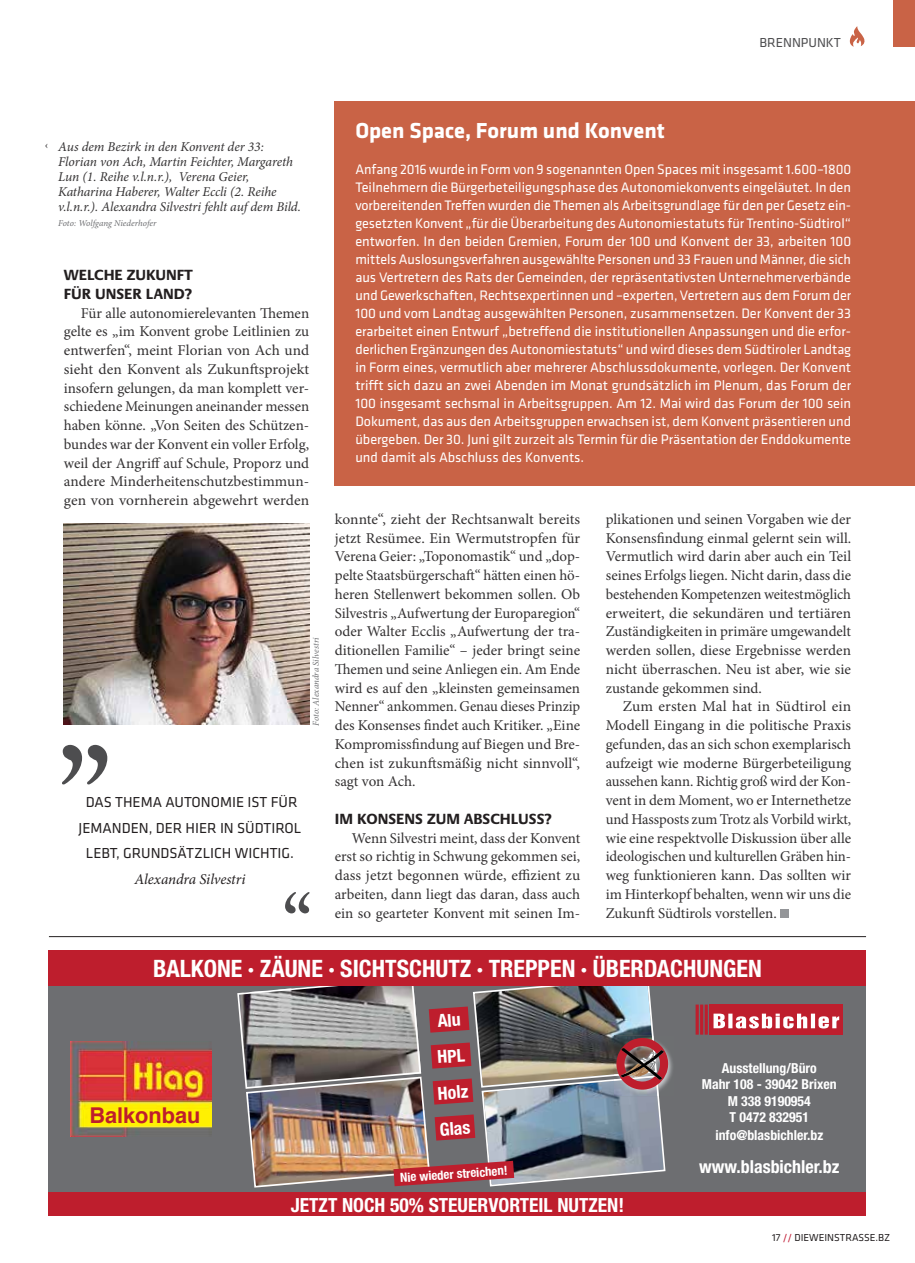
<style>
.page{position:relative;width:915px;height:1263px;background:#fff}
.page>*{position:absolute;margin:0;border:0;box-sizing:border-box;transform-origin:0 0}
.t1{font:700 condensed 24px "Helvetica Neue";color:#fff}
.t2{font:700 22.5px "Klavika";color:#fff}
.t3{font:700 21.75px "Helvetica";color:#be1e2d}
.t4{font:700 condensed 19.5px "Helvetica Neue";color:#fff}
.t5{font:700 condensed 17.85px/36px "Helvetica Neue";color:#fff;text-align:center}
.t6{font:15px/18.8px "Minion Pro";color:#333132;text-align:justify}
.t7{font:15px/25.5px "Klavika";color:#231f20}
.t8{font:700 15px/18.8px "Praxis Com";color:#231f20}
.t9{font:italic 15px "Minion Pro";letter-spacing:-.01em;color:#231f20}
.t10{font:14.25px/18px "Klavika";color:#fff;text-align:justify}
.t11{font:700 condensed 13.8px/16.8px "Helvetica Neue";color:#fff;text-align:center}
.t12{font:italic 13.5px/15px "Minion Pro";letter-spacing:-.01em;color:#333132}
.t13{font:13.5px "Klavika";color:#4d4d4f}
.t14{font:700 condensed 12.75px "Helvetica Neue";color:#fff}
.t15{font:10.5px "Klavika";color:#231f20}
.t16{font:italic 9px "Minion Pro";color:#6d6e71}
.s1{font-style:normal;font-size:12px}
.s2{color:#c11a33}
</style>
<div class="page">
<div style="left:334px;top:102px;width:580px;height:384px;background:#c96346"></div>
<div style="left:780px;top:909px;width:8px;height:9px;background:#939598"></div>
<div style="left:49px;top:950px;width:816px;height:266px;background:#6d6e71"></div>
<div style="left:49px;top:1193px;width:816px;height:23px;background:#be1e2d"></div>
<hr style="left:695px;top:1004px;width:3px;height:31px;background:#be1e2d">
<svg style="left:700px;top:1004px;width:3px;height:31px"></svg>
<hr style="left:704px;top:1004px;width:3px;height:31px;background:#be1e2d">
<div style="left:709px;top:1004px;width:133px;height:30px;background:#be1e2d"></div>
<svg style="left:713px;top:1014px;width:125px;height:14px"></svg>
<img style="left:70px;top:1042px;width:142px;height:94px">
<div style="left:49px;top:950px;width:816px;height:35px;background:#be1e2d"></div>
<img style="left:668px;top:1052px;width:5px;height:29px">
<img style="left:236px;top:985px;width:432px;height:203px">
<hr style="left:49px;top:936px;width:816px;height:1px;background:#231f20">
<img style="left:64px;top:524px;width:245px;height:200px">
<svg style="left:62px;top:745px;width:45px;height:39px"></svg>
<svg style="left:285px;top:892px;width:24px;height:21px"></svg>
<div style="left:893px;top:0;width:21px;height:47px;background:#c96346"></div>
<svg style="left:849px;top:26px;width:16px;height:21px"></svg>
<p class="t13" style="left:759px;top:35px;width:83px">Brennpunkt</p>
<p class="t12" style="left:58px;top:139px;width:244px;text-indent:-13px"><span class="s1">‹</span> Aus dem Bezirk in den Konvent der 33:<br>Florian von Ach, Martin Feichter, Margareth Lun (1. Reihe v.l.n.r.), Verena Geier, Katharina Haberer, Walter Eccli (2. Reihe v.l.n.r.). Alexandra Silvestri fehlt auf dem Bild.</p>
<p class="t16" style="left:58px;top:217px;width:100px">Foto: Wolfgang Niederhofer</p>
<p class="t8" style="left:64px;top:266px;width:131px">WELCHE ZUKUNFT<br>FÜR UNSER LAND?</p>
<p class="t6" style="left:64px;top:303px;width:247px;text-indent:17px">Für alle autonomierelevanten Themen gelte es „im Konvent grobe Leitlinien zu entwerfen“, meint Florian von Ach und sieht den Konvent als Zukunftsprojekt insofern gelungen, da man komplett ver&shy;schiedene Meinungen aneinander messen haben könne. „Von Seiten des Schützen&shy;bundes war der Konvent ein voller Erfolg, weil der Angriff auf Schule, Proporz und andere Minderheitenschutzbestimmun&shy;gen von vornherein abgewehrt werden</p>
<p class="t16" style="left:310px;top:726px;width:90px;rotate:-90deg">Foto: Alexandra Silvestri</p>
<p class="t7" style="left:86px;top:790px;width:58px">Das Thema</p>
<p class="t7" style="left:165px;top:790px;width:134px">Autonomie ist für</p>
<p class="t7" style="left:78px;top:815px;width:10px">jema</p>
<p class="t7" style="left:86px;top:815px;width:217px;text-indent:26px">nden, der hier in Südtirol lebt, gru ndsätzlich wichtig.</p>
<p class="t9" style="left:134px;top:869px;width:112px">Alexandra Silvestri</p>
<h2 class="t2" style="left:355px;top:118px;width:311px">Open Space, Forum und Konvent</h2>
<p class="t10" style="left:355px;top:161px;width:497px">Anfang 2016 wurde in Form von 9 sogenannten Open Spaces mit insgesamt 1.600–1800<br>Teilnehmern die Bürgerbeteiligungsphase des Autonomiekonvents eingeläutet. I n den vorbereitenden Treffen wurden die Themen als Arbeitsgrundlage für den per Gesetz ein&shy;gesetzten Konvent „für die Ü berarbeitung des Autonomiestatuts für Trentino-Südtirol“ entworfen. I n den beiden Gremien, Forum der 100 und Konvent der 33, arbeiten 100 mittels Auslosungsverfahren ausgewählte Personen und 33 Frauen und Männer, die sich aus Vertretern des Rats der Gemeinden, der repräsentativsten Unternehmerverbände und Gewerkschaften, Rechtsexpertinnen und –experten, Vertretern aus dem Forum der 100 und vom Landtag ausgewählten Personen, zusammensetzen. Der Konvent der 33 erarbeitet einen Entwurf „betreffend die institutionellen Anpassungen und die erfor&shy;derlichen Ergänzungen des Autonomiestatuts“ und wird dieses dem Südtiroler Landtag in Form eines, vermutlich aber mehrerer Abschlussdokumente, vorlegen. Der Konvent trifft sich dazu an zwei Abenden im Monat grundsätzlich im Plenum, das Forum der 100 insgesamt sechsmal in Arbeitsgruppen. Am 12. Mai wird das Forum der 100 sein Dokument, das aus den Arbeitsgruppen erwachsen ist, dem Konvent präsentieren und übergeben. Der 30. Juni gilt zurzeit als Termin für die Präsentation der Enddokumente und damit als Abschluss des Konvents.</p>
<p class="t6" style="left:334px;top:510px;width:247px">konnte“, zieht der Rechtsanwalt bereits jetzt Resümee. Ein Wermutstropfen für Verena Geier: „Toponomastik“ und „dop&shy;pelte Staatsbürgerschaft“ hätten einen hö&shy;heren Stellenwert bekommen sollen. Ob Silvestris „Aufwertung der Europaregion“ oder Walter Ecclis „Aufwertung der tra&shy;ditionellen Familie“ – jeder bringt seine Themen und seine Anliegen ein. Am Ende wird es auf den „kleinsten gemeinsamen Nenner“ ankommen. Genau dieses Prinzip des Konsenses findet auch Kritiker. „Eine Kompromissfindung auf Biegen und Bre&shy;chen ist zukunftsmäßig nicht sinnvoll“, sagt von Ach.</p>
<p class="t8" style="left:334px;top:809px;width:219px">IM KONSENS ZUM ABSCHLUSS?</p>
<p class="t6" style="left:334px;top:828px;width:247px;text-indent:17px">Wenn Silvestri meint, dass der Konvent erst so richtig in Schwung gekommen sei, dass jetzt begonnen würde, effizient zu arbeiten, dann liegt das daran, dass auch ein so gearteter Konvent mit seinen Im-</p>
<p class="t6" style="left:605px;top:510px;width:247px">plikationen und seinen Vorgaben wie der Konsensfindung einmal gelernt sein will.<br>Vermutlich wird darin aber auch ein Teil seines Erfolgs liegen. Nicht darin, dass die bestehenden Kompetenzen weitestmöglich erweitert, die sekundären und tertiären Zuständigkeiten in primäre umgewandelt werden sollen, diese Ergebnisse werden nicht überraschen. Neu ist aber, wie sie zustande gekommen sind.</p>
<p class="t6" style="left:605px;top:697px;width:247px;text-indent:17px">Zum ersten Mal hat in Südtirol ein Modell Eingang in die politische Praxis gefunden, das an sich schon exemplarisch aufzeigt wie moderne Bürgerbeteiligung aussehen kann. Richtig groß wird der Kon&shy;vent in dem Moment, wo er Internethetze und Hassposts zum Trotz als Vorbild wirkt, wie eine respektvolle Diskussion über alle ideologischen und kulturellen Gräben hin&shy;weg funktionieren kann. Das sollten wir im Hinterkopf behalten, wenn wir uns die Zukunft Südtirols vorstellen.</p>
<h1 class="t1" style="left:153px;top:954px;width:610px">BALKONE · ZÄUNE · SICHTSCHUTZ · TREPPEN · ÜBERDACHUNGEN</h1>
<h3 class="t3" style="left:89px;top:1098px;width:112px">Balkonbau</h3>
<p class="t5" style="left:430px;top:1003px;width:33px;rotate:-4deg">Alu<br>HPL<br>Holz<br>Glas</p>
<p class="t14" style="left:399px;top:1170px;width:109px;rotate:-4deg">Nie wieder streichen!</p>
<h3 class="t4" style="left:291px;top:1193px;width:335px">JETZT NOCH 50% STEUERVORTEIL NUTZEN!</h3>
<p class="t11" style="left:701px;top:1059px;width:136px">Ausstellung/Büro<br>Mahr 108 - 39042 Brixen<br>M 338 9190954<br>T 0472 832951 info@blasbichler.bz</p>
<p class="t5" style="left:699px;top:1149px;width:141px">www.blasbichler.bz</p>
<p class="t15" style="left:771px;top:1232px;width:87px">17 <span class="s2">//</span> DI Eweinstrasse</p>
<p class="t15" style="left:875px;top:1232px;width:9px">.bz</p>
</div>
